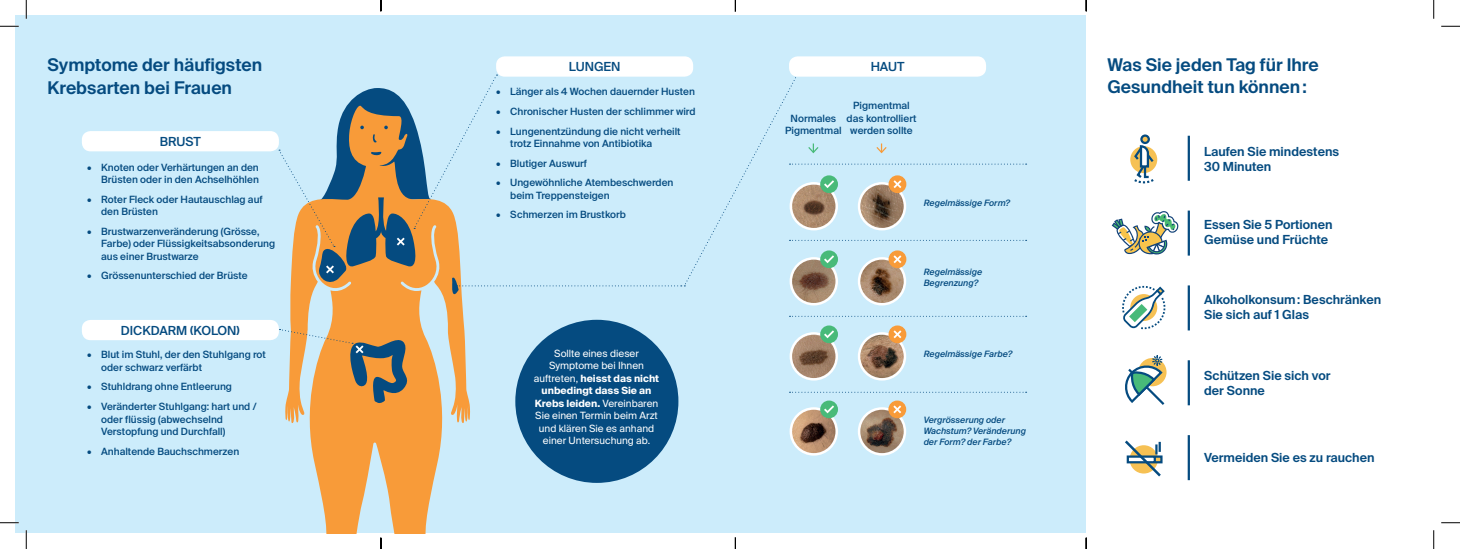
<style>
.page{position:relative;width:1460px;height:549px;background:#fff}
.page>*{position:absolute;margin:0;border:0;box-sizing:border-box;transform-origin:0 0}
.t1{font:600 17.5px/22.5px "Suisse Intl";color:#054b80}
.t2{font:600 12.5px/15px "Suisse Intl";color:#054b80}
.t3{font:500 12.5px "Suisse Intl";color:#054b80}
.t4{font:500 10px/12.5px "Suisse Intl";color:#054b80}
.t5{font:10px/12.5px "Suisse Intl";color:#fff;text-align:center}
.t6{font:italic 500 8.75px/11.2px "Suisse Intl";color:#054b80}
.s1{font-weight:700}
</style>
<div class="page">
<div style="left:16px;top:16px;width:1070px;height:517px;background:#ccecfb"></div>
<svg style="left:285px;top:295px;width:185px;height:238px;fill:#f89b39"></svg>
<div style="left:82px;top:131px;width:197px;height:20px;background:#fff;border-radius:9px"></div>
<div style="left:515px;top:320px;width:163px;height:163px;background:#054b80;border-radius:50%"></div>
<svg style="left:279px;top:329px;width:132px;height:77px"></svg>
<div style="left:82px;top:320px;width:197px;height:20px;background:#fff;border-radius:9px"></div>
<div style="left:496px;top:56px;width:197px;height:21px;background:#fff;border-radius:9px"></div>
<div style="left:788px;top:56px;width:197px;height:21px;background:#fff;border-radius:9px"></div>
<svg style="left:789px;top:316px;width:237px;height:1px"></svg>
<svg style="left:789px;top:391px;width:237px;height:1px"></svg>
<hr style="left:1187px;top:136px;width:2px;height:45px;background:#054b80">
<hr style="left:1187px;top:210px;width:2px;height:45px;background:#054b80">
<hr style="left:1187px;top:285px;width:2px;height:45px;background:#054b80">
<hr style="left:1187px;top:360px;width:2px;height:45px;background:#054b80">
<hr style="left:1187px;top:435px;width:2px;height:45px;background:#054b80">
<svg style="left:1130px;top:146px;width:26px;height:27px"></svg>
<div style="left:1141px;top:135px;width:7px;height:8px;background:#f6c154;border-radius:50%"></div>
<div style="left:1140px;top:134px;width:9px;height:10px;border:2px solid #054b80;border-radius:50%"></div>
<svg style="left:1132px;top:144px;width:23px;height:39px"></svg>
<svg style="left:1122px;top:286px;width:43px;height:43px"></svg>
<svg style="left:1125px;top:355px;width:41px;height:50px"></svg>
<svg style="left:1125px;top:440px;width:38px;height:37px"></svg>
<img style="left:794px;top:295px;width:40px;height:9px">
<div style="left:789px;top:257px;width:48px;height:48px;border:2px solid #fff;border-radius:50%"></div>
<img style="left:858px;top:258px;width:46px;height:46px;border-radius:23px">
<img style="left:792px;top:335px;width:44px;height:44px">
<div style="left:789px;top:332px;width:48px;height:48px;border:2px solid #fff;border-radius:50%"></div>
<img style="left:860px;top:335px;width:44px;height:44px">
<div style="left:857px;top:332px;width:49px;height:48px;border:2px solid #fff;border-radius:50%"></div>
<img style="left:792px;top:410px;width:44px;height:43px">
<div style="left:789px;top:407px;width:48px;height:48px;border:2px solid #fff;border-radius:50%"></div>
<img style="left:858px;top:408px;width:46px;height:46px;border-radius:23px">
<div style="left:857px;top:407px;width:49px;height:48px;border:2px solid #fff;border-radius:50%"></div>
<div style="left:888px;top:325px;width:18px;height:18px;background:#f89b39;border-radius:9px"></div>
<svg style="left:893px;top:330px;width:8px;height:8px"></svg>
<div style="left:888px;top:400px;width:18px;height:18px;background:#f89b39;border-radius:9px"></div>
<svg style="left:893px;top:405px;width:8px;height:8px"></svg>
<svg style="left:279px;top:75px;width:747px;height:220px"></svg>
<div style="left:820px;top:325px;width:17px;height:18px;background:#48ba79;border-radius:9px"></div>
<svg style="left:824px;top:330px;width:10px;height:8px"></svg>
<div style="left:820px;top:400px;width:17px;height:18px;background:#48ba79;border-radius:9px"></div>
<svg style="left:824px;top:405px;width:10px;height:8px"></svg>
<svg style="left:1111px;top:211px;width:67px;height:44px"></svg>
<svg style="left:0;top:25px;width:19px;height:2px"></svg>
<svg style="left:1441px;top:25px;width:18px;height:2px"></svg>
<svg style="left:0;top:522px;width:19px;height:1px"></svg>
<svg style="left:1441px;top:522px;width:18px;height:1px"></svg>
<svg style="left:25px;top:0;width:2px;height:19px"></svg>
<svg style="left:25px;top:530px;width:2px;height:19px"></svg>
<svg style="left:1433px;top:0;width:1px;height:19px"></svg>
<svg style="left:1433px;top:530px;width:1px;height:19px"></svg>
<svg style="left:380px;top:537px;width:1px;height:12px"></svg>
<svg style="left:734px;top:0;width:2px;height:11px"></svg>
<svg style="left:734px;top:537px;width:2px;height:12px"></svg>
<svg style="left:1085px;top:537px;width:1px;height:12px"></svg>
<h1 class="t1" style="left:48px;top:54px;width:216px">Symptome der häufigsten<br>Krebsarten bei Frauen</h1>
<p class="t3" style="left:160px;top:134px;width:42px">BRUST</p>
<p class="t4" style="left:87px;top:161px;width:173px;text-align:right">• Knoten oder Verhärtungen an den<br>Brüsten oder in den Achselhöhlen</p>
<p class="t4" style="left:101px;top:193px;width:163px;text-indent:-14px">• Roter Fleck oder Hautauschlag auf den Brüsten</p>
<p class="t4" style="left:101px;top:225px;width:175px;text-indent:-14px">• Brustwarzenveränderung (Grösse,<br>Farbe) oder Flüssigkeitsabsonderung aus einer Brustwarze</p>
<p class="t4" style="left:87px;top:269px;width:162px">• Grössenunterschied der Brüste</p>
<p class="t3" style="left:121px;top:323px;width:120px">DICKDARM (KOLON)</p>
<p class="t4" style="left:101px;top:348px;width:166px;text-indent:-14px">• Blut im Stuhl, der den Stuhlgang rot oder schwarz verfärbt</p>
<p class="t4" style="left:87px;top:380px;width:146px">• Stuhldrang ohne Entleerung</p>
<p class="t4" style="left:101px;top:400px;width:157px;text-indent:-14px">• Veränderter Stuhlgang: hart und / oder flüssig (abwechselnd<br>Verstopfung und Durchfall)</p>
<p class="t4" style="left:87px;top:445px;width:154px">• Anhaltende Bauchschmerzen</p>
<p class="t3" style="left:568px;top:60px;width:53px">LUNGEN</p>
<p class="t4" style="left:496px;top:86px;width:200px">• Länger als 4 Wochen dauernder Husten</p>
<p class="t4" style="left:496px;top:105px;width:201px">• Chronischer Husten der schlimmer wird</p>
<p class="t4" style="left:510px;top:125px;width:172px;text-indent:-14px">• Lungenentzündung die nicht verheilt trotz Einnahme von Antibiotika</p>
<p class="t4" style="left:496px;top:157px;width:93px">• Blutiger Auswurf</p>
<p class="t4" style="left:510px;top:176px;width:165px;text-indent:-14px">• Ungewöhnliche Atembeschwerden beim Treppensteigen</p>
<p class="t4" style="left:496px;top:208px;width:131px">• Schmerzen im Brustkorb</p>
<p class="t5" style="left:534px;top:347px;width:127px">Sollte eines dieser<br>Symptome bei Ihnen auftreten, <span class="s1">heisst das nicht unbedingt dass Sie an<br>Krebs leiden.</span> Vereinbaren<br>Sie einen Termin beim Arzt und klären Sie es anhand einer Untersuchung ab.</p>
<p class="t3" style="left:870px;top:60px;width:35px">HAUT</p>
<h1 class="t1" style="left:1107px;top:53px;width:213px">Was Sie jeden Tag für Ihre<br>Gesundheit tun können:</h1>
<p class="t4" style="left:846px;top:99px;width:71px;text-align:center">Pigmentmal das kontrolliert werden sollte</p>
<p class="t4" style="left:785px;top:112px;width:58px;text-align:center">Normales<br>Pigmentmal</p>
<p class="t6" style="left:923px;top:197px;width:88px">Regelmässige Form?</p>
<p class="t6" style="left:923px;top:266px;width:60px">Regelmässige<br>Begrenzung?</p>
<p class="t6" style="left:923px;top:348px;width:90px">Regelmässige Farbe?</p>
<p class="t6" style="left:923px;top:414px;width:104px">Vergrösserung oder<br>Wachstum? Veränderung der Form? der Farbe?</p>
<p class="t2" style="left:1203px;top:144px;width:136px">Laufen Sie mindestens<br>30 Minuten</p>
<p class="t2" style="left:1203px;top:217px;width:130px">Essen Sie 5 Portionen<br>Gemüse und Früchte</p>
<p class="t2" style="left:1203px;top:292px;width:178px">Alkoholkonsum: Beschränken<br>Sie sich auf 1 Glas</p>
<p class="t2" style="left:1203px;top:368px;width:128px">Schützen Sie sich vor der Sonne</p>
<p class="t2" style="left:1203px;top:449px;width:172px">Vermeiden Sie es zu rauchen</p>
</div>
